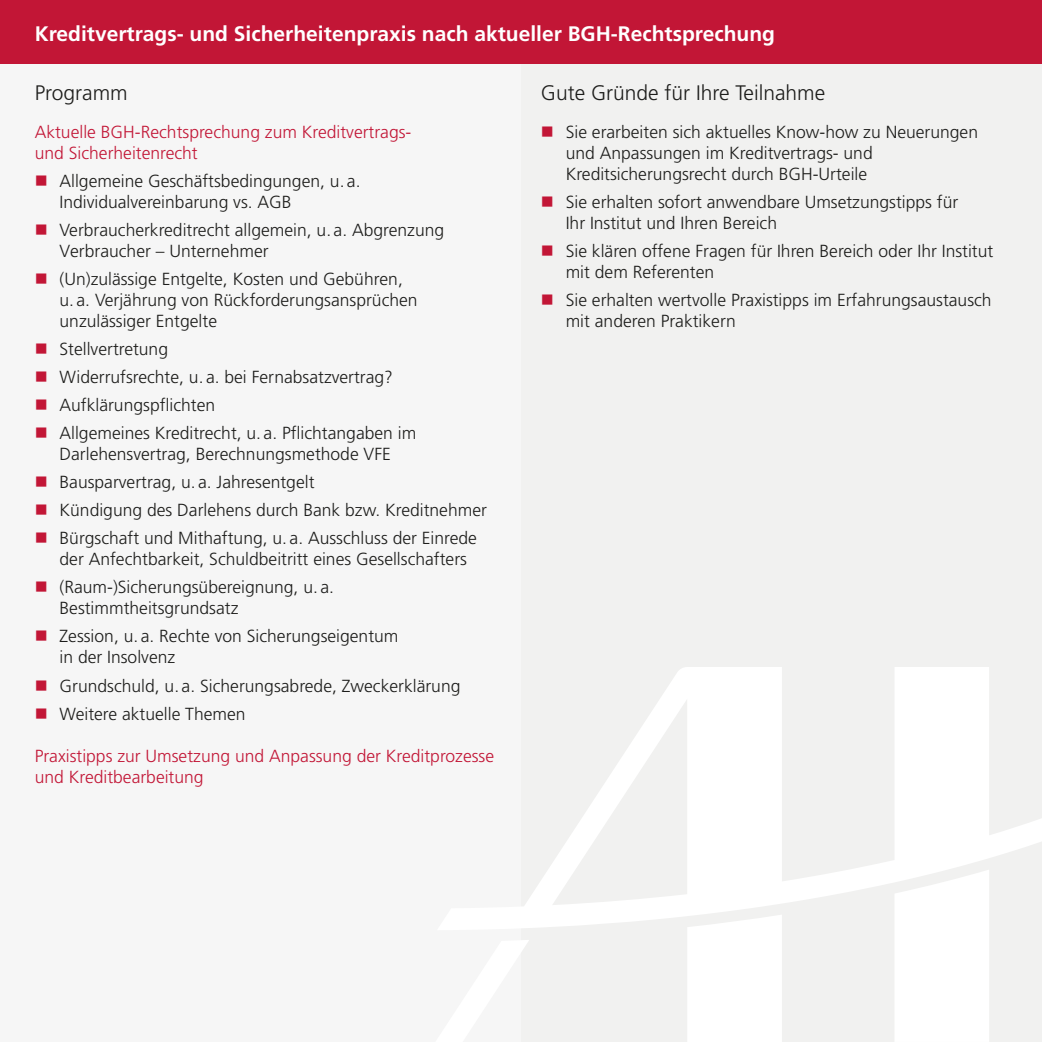
<style>
.page{position:relative;width:1042px;height:1042px;background:#fff}
.page>*{position:absolute;margin:0;border:0;box-sizing:border-box;transform-origin:0 0}
.t1{font:700 21px "Frutiger LT Pro";color:#fff}
.t2{font:300 21px "Frutiger LT Pro";color:#1d1d1b}
.t3{font:300 17.5px/21px "Frutiger LT Pro";color:#1d1d1b}
.t4{font:300 17.5px/21px "Frutiger LT Pro";color:#c21636}
</style>
<div class="page">
<div style="left:0;top:0;width:1042px;height:65px;background:#c21636"></div>
<div style="left:521px;top:65px;width:521px;height:977px;background:#f1f1f0"></div>
<div style="left:0;top:65px;width:521px;height:977px;background:#f6f6f6"></div>
<div style="left:687px;top:930px;width:95px;height:112px;background:#fff"></div>
<div style="left:895px;top:930px;width:94px;height:112px;background:#fff"></div>
<svg style="left:521px;top:940px;width:8px;height:12px"></svg>
<svg style="left:521px;top:667px;width:521px;height:263px"></svg>
<p class="t1" style="left:35px;top:21px;width:742px">Kreditvertrags- und Sicherheitenpraxis nach aktueller BGH-Rechtsprechung</p>
<p class="t2" style="left:35px;top:84px;width:94px">Programm</p>
<p class="t4" style="left:35px;top:123px;width:378px">Aktuelle BGH-Rechtsprechung zum Kreditvertrags&shy;und Sicherheitenrecht</p>
<p class="t3" style="left:60px;top:172px;width:302px">Allgemeine Geschäftsbedingungen, u.a.<br>Individualvereinbarung vs. AGB</p>
<p class="t3" style="left:60px;top:221px;width:386px">Verbraucherkreditrecht allgemein, u. a. Abgrenzung<br>Verbraucher – Unternehmer</p>
<p class="t3" style="left:60px;top:270px;width:345px">(Un)zulässige Entgelte, Kosten und Gebühren,</p>
<p class="t3" style="left:60px;top:291px;width:360px">u. a. Verjährung von Rückforderungsansprüchen</p>
<p class="t3" style="left:60px;top:312px;width:159px">unzulässiger Entgelte</p>
<p class="t3" style="left:60px;top:340px;width:110px">Stellvertretung</p>
<p class="t3" style="left:60px;top:368px;width:335px">Widerrufsrechte, u. a. bei Fernabsatzvertrag?</p>
<p class="t3" style="left:60px;top:396px;width:157px">Aufklärungspflichten</p>
<p class="t3" style="left:60px;top:424px;width:358px">Allgemeines Kreditrecht, u. a. Pflichtangaben im</p>
<p class="t3" style="left:60px;top:445px;width:333px">Darlehensvertrag, Berechnungsmethode VFE</p>
<p class="t3" style="left:60px;top:473px;width:256px">Bausparvertrag, u. a. Jahresentgelt</p>
<p class="t3" style="left:60px;top:501px;width:429px">Kündigung des Darlehens durch Bank bzw. Kreditnehmer</p>
<p class="t3" style="left:60px;top:529px;width:419px">Bürgschaft und Mithaftung, u. a. Ausschluss der Einrede</p>
<p class="t3" style="left:60px;top:550px;width:409px">der Anfechtbarkeit, Schuldbeitritt eines Gesellschafters</p>
<p class="t3" style="left:60px;top:578px;width:276px">(Raum-)Sicherungsübereignung, u. a.</p>
<p class="t3" style="left:60px;top:599px;width:180px">Bestimmtheitsgrundsatz</p>
<p class="t3" style="left:60px;top:627px;width:340px">Zession, u. a. Rechte von Sicherungseigentum</p>
<p class="t3" style="left:60px;top:648px;width:117px">in der Insolvenz</p>
<p class="t3" style="left:60px;top:676px;width:402px">Grundschuld, u. a. Sicherungsabrede, Zweckerklärung</p>
<p class="t3" style="left:60px;top:704px;width:188px">Weitere aktuelle Themen</p>
<p class="t4" style="left:35px;top:746px;width:461px">Praxistipps zur Umsetzung und Anpassung der Kreditprozesse</p>
<p class="t4" style="left:35px;top:767px;width:170px">und Kreditbearbeitung</p>
<p class="t2" style="left:541px;top:84px;width:286px">Gute Gründe für Ihre Teilnahme</p>
<p class="t3" style="left:566px;top:123px;width:414px">Sie erarbeiten sich aktuelles Know-how zu Neuerungen</p>
<p class="t3" style="left:566px;top:144px;width:308px">und Anpassungen im Kreditvertrags- und</p>
<p class="t3" style="left:566px;top:165px;width:303px">Kreditsicherungsrecht durch BGH-Urteile</p>
<p class="t3" style="left:566px;top:193px;width:394px">Sie erhalten sofort anwendbare Umsetzungstipps für</p>
<p class="t3" style="left:566px;top:214px;width:213px">Ihr Institut und Ihren Bereich</p>
<p class="t3" style="left:566px;top:242px;width:429px">Sie klären offene Fragen für Ihren Bereich oder Ihr Institut</p>
<p class="t3" style="left:566px;top:263px;width:150px">mit dem Referenten</p>
<p class="t3" style="left:566px;top:291px;width:427px">Sie erhalten wertvolle Praxistipps im Erfahrungsaustausch</p>
<p class="t3" style="left:566px;top:312px;width:172px">mit anderen Praktikern</p>
</div>
